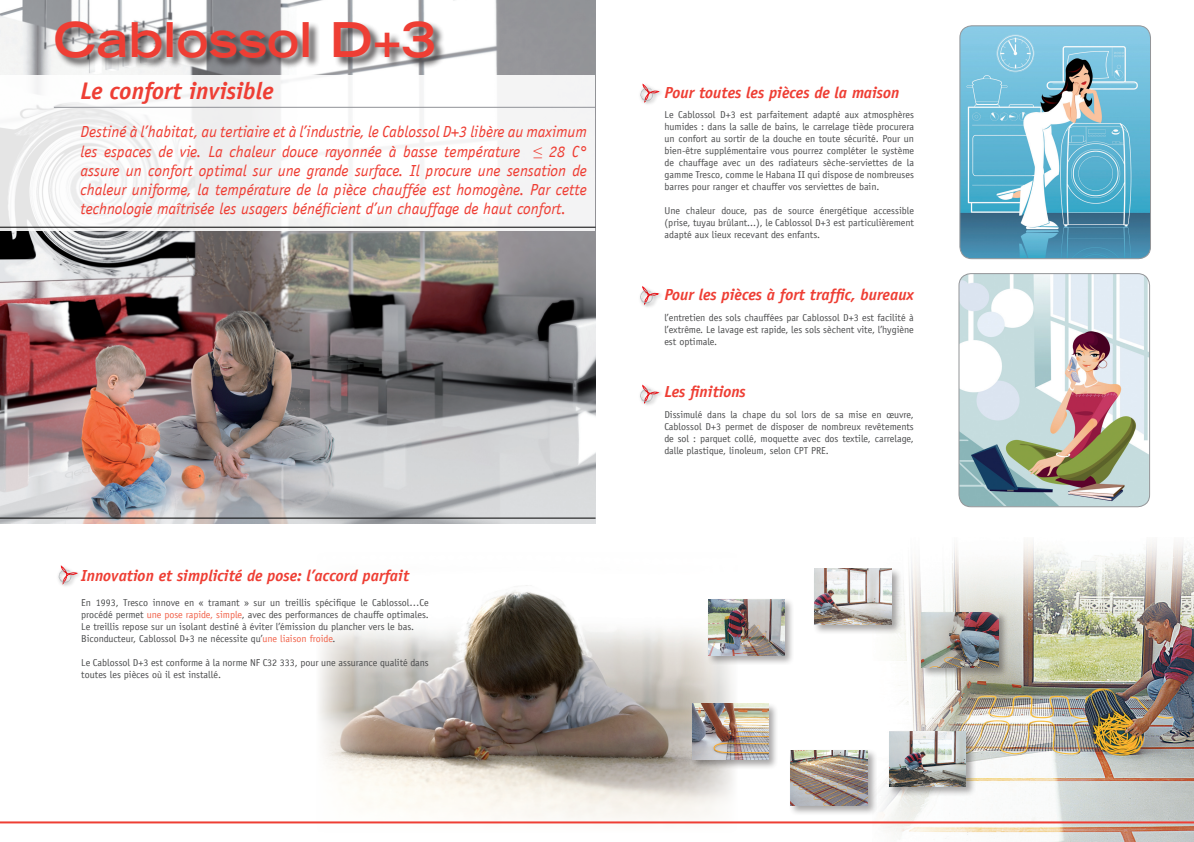
<style>
.page{position:relative;width:1194px;height:842px;background:#fff}
.page>*{position:absolute;margin:0;border:0;box-sizing:border-box;transform-origin:0 0}
.t1{font:700 expanded 48px "Trade Gothic LH";color:#ee3e34}
.t2{font:italic 700 24px "Officina Sans LT";color:#ee3e34}
.t3{font:italic 16px/19.2px "Officina Sans LT";color:#ee3e34;text-align:justify}
.t4{font:italic 700 16px "Officina Sans LT";color:#ee3e34}
.t5{font:10px/12px "Officina Sans LT";color:#4b4c4d;text-align:justify}
.s1{color:#f1624a}
</style>
<div class="page">
<img style="left:0;top:0;width:595px;height:524px">
<svg style="left:0;top:75px;width:594px;height:155px"></svg>
<hr style="left:0;top:227px;width:595px;height:1px;background:#000">
<hr style="left:54px;top:107px;width:541px;height:1px;background:#8f9196">
<div style="left:55px;top:21px;width:390px;height:48px;background:#231f20;opacity:.75"></div>
<hr style="left:0;top:518px;width:595px;height:1px;background:#000">
<img style="left:58px;top:572px;width:20px;height:14px">
<svg style="left:59px;top:565px;width:18px;height:20px"></svg>
<img style="left:317px;top:585px;width:420px;height:239px">
<img style="left:960px;top:274px;width:189px;height:233px">
<div style="left:958px;top:273px;width:192px;height:234px;border:1px solid #939598;border-radius:12px"></div>
<img style="left:961px;top:26px;width:189px;height:233px">
<div style="left:959px;top:25px;width:191px;height:234px;border:1px solid #939598;border-radius:12px"></div>
<svg style="left:640px;top:84px;width:19px;height:19px"></svg>
<img style="left:643px;top:293px;width:16px;height:14px">
<svg style="left:640px;top:286px;width:18px;height:19px"></svg>
<svg style="left:640px;top:385px;width:18px;height:19px"></svg>
<img style="left:872px;top:542px;width:321px;height:300px">
<div style="left:706px;top:597px;width:88px;height:68px;background:#231f20;opacity:.4"></div>
<img style="left:708px;top:600px;width:76px;height:55px">
<div style="left:919px;top:610px;width:89px;height:68px;background:#231f20;opacity:.4"></div>
<img style="left:921px;top:612px;width:77px;height:56px">
<div style="left:812px;top:567px;width:89px;height:67px;background:#231f20;opacity:.4"></div>
<img style="left:814px;top:569px;width:77px;height:55px">
<div style="left:690px;top:702px;width:88px;height:67px;background:#231f20;opacity:.4"></div>
<img style="left:692px;top:704px;width:76px;height:55px">
<div style="left:788px;top:748px;width:89px;height:68px;background:#231f20;opacity:.4"></div>
<img style="left:790px;top:750px;width:77px;height:56px">
<div style="left:887px;top:729px;width:88px;height:68px;background:#231f20;opacity:.4"></div>
<img style="left:889px;top:731px;width:76px;height:56px">
<hr style="left:0;top:821px;width:1193px;height:2px;background:#ee3e34">
<p class="t1" style="left:54px;top:8px;width:384px">Cablossol D+3</p>
<p class="t2" style="left:81px;top:76px;width:194px">Le confort invisible</p>
<p class="t3" style="left:81px;top:122px;width:508px">Destiné à l’habitat, au tertiaire et à l’industrie, le Cablossol D+3 libère au maximum les espaces de vie. La chaleur douce rayonnée à basse température ≤ 28 C° assure un confort optimal sur une grande surface. Il procure une sensation de chaleur uniforme, la température de la pièce chauffée est homogène. Par cette technologie maîtrisée les usagers bénéficient d’un chauffage de haut confort.</p>
<p class="t4" style="left:81px;top:566px;width:329px">Innovation et simplicité de pose: l’accord parfait</p>
<p class="t5" style="left:81px;top:596px;width:349px">En 1993, Tresco innove en « tramant » sur un treillis spécifique le Cablossol…Ce procédé permet <span class="s1">une pose rapide, simple</span>, avec des performances de chauffe optimales.<br>Le treillis repose sur un isolant destiné à éviter l’émission du plancher vers le bas.</p>
<p class="t5" style="left:81px;top:632px;width:256px">Biconducteur, Cablossol D+3 ne nécessite qu’<span class="s1">une liaison froide</span>.</p>
<p class="t5" style="left:81px;top:656px;width:349px">Le Cablossol D+3 est conforme à la norme NF C32 333, pour une assurance qualité dans toutes les pièces où il est installé.</p>
<p class="t4" style="left:664px;top:83px;width:236px">Pour toutes les pièces de la maison</p>
<p class="t5" style="left:664px;top:108px;width:251px">Le Cablossol D+3 est parfaitement adapté aux atmosphères humides : dans la salle de bains, le carrelage tiède procurera un confort au sortir de la douche en toute sécurité. Pour un bien-être supplémentaire vous pourrez compléter le système de chauffage avec un des radiateurs sèche-serviettes de la gamme Tresco, comme le Habana II qui dispose de nombreuses barres pour ranger et chauffer vos serviettes de bain.</p>
<p class="t5" style="left:664px;top:204px;width:251px">Une chaleur douce, pas de source énergétique accessible (prise, tuyau brûlant...), le Cablossol D+3 est particulièrement adapté aux lieux recevant des enfants.</p>
<p class="t4" style="left:664px;top:285px;width:251px">Pour les pièces à fort traffic, bureaux</p>
<p class="t5" style="left:664px;top:311px;width:251px">l’entretien des sols chauffées par Cablossol D+3 est facilité à l’extrême. Le lavage est rapide, les sols sèchent vite, l’hygiène est optimale.</p>
<p class="t4" style="left:664px;top:382px;width:83px">Les finitions</p>
<p class="t5" style="left:664px;top:409px;width:251px">Dissimulé dans la chape du sol lors de sa mise en œuvre, Cablossol D+3 permet de disposer de nombreux revêtements de sol : parquet collé, moquette avec dos textile, carrelage, dalle plastique, linoleum, selon CPT PRE.</p>
</div>
